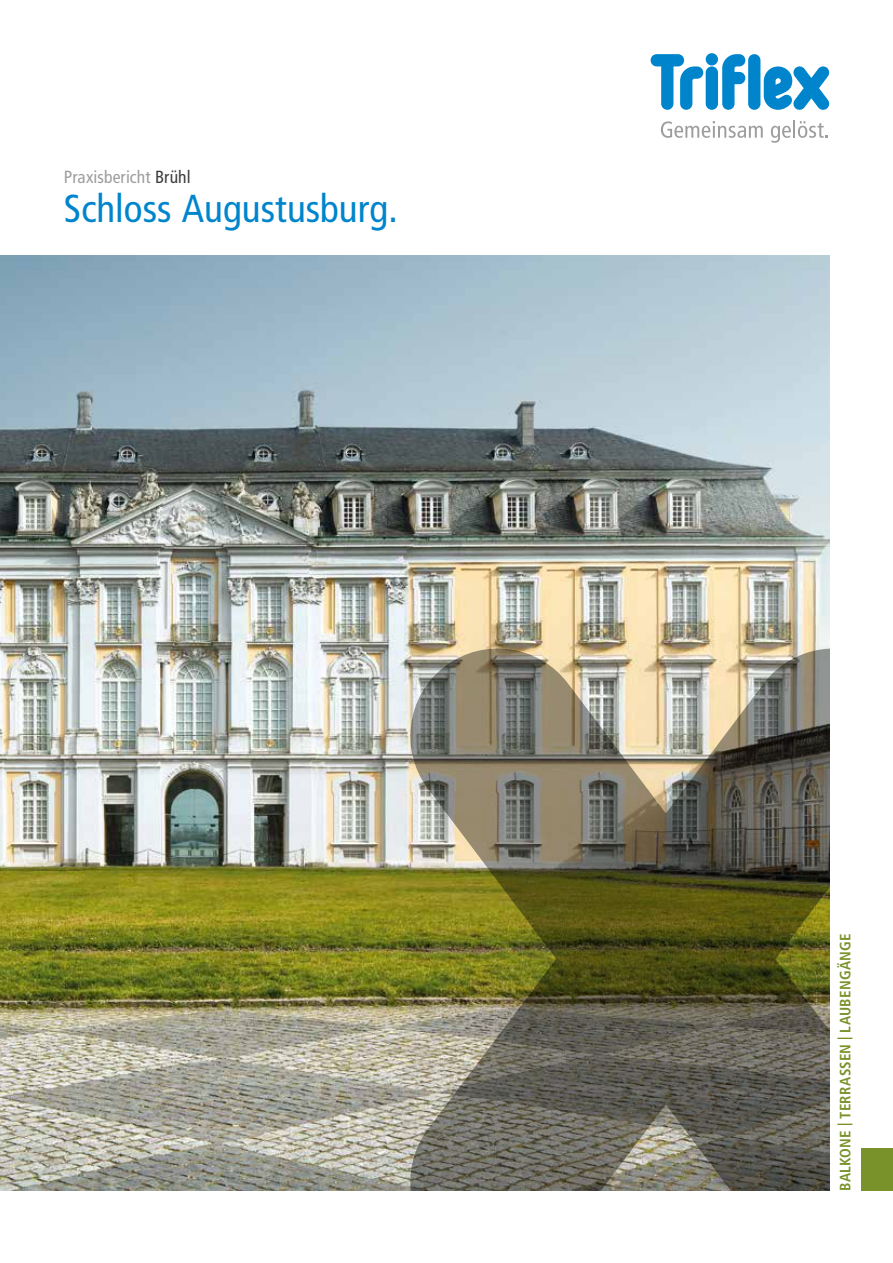
<style>
.page{position:relative;width:893px;height:1263px;background:#fff}
.page>*{position:absolute;margin:0;border:0;box-sizing:border-box;transform-origin:0 0}
.t1{font:condensed 39px "Frutiger LT Pro";color:#0085cd}
.t2{font:condensed 17.55px "Frutiger LT Pro";letter-spacing:.005em;color:#9c9d9d}
.t3{font:700 condensed 15px "Frutiger LT Pro";letter-spacing:.015em;color:#799229}
.s1{color:#3b3b3a}
</style>
<div class="page">
<svg style="left:661px;top:121px;width:102px;height:17px"></svg>
<svg style="left:771px;top:120px;width:57px;height:23px"></svg>
<svg style="left:651px;top:54px;width:52px;height:56px"></svg>
<div style="left:706px;top:66px;width:12px;height:44px;background:#0085cd;border-radius:6px"></div>
<div style="left:706px;top:53px;width:12px;height:12px;background:#0085cd;border-radius:50%"></div>
<svg style="left:722px;top:54px;width:23px;height:56px"></svg>
<svg style="left:764px;top:66px;width:65px;height:44px"></svg>
<div style="left:748px;top:54px;width:12px;height:56px;background:#0085cd;border-radius:6px"></div>
<div style="left:861px;top:1148px;width:32px;height:43px;background:#799229"></div>
<img style="left:0;top:255px;width:829px;height:936px">
<img style="left:410px;top:648px;width:419px;height:543px">
<p class="t2" style="left:64px;top:167px;width:128px">Praxisbericht <span class="s1">Brühl</span></p>
<h1 class="t1" style="left:64px;top:186px;width:335px">Schloss Augustusburg.</h1>
<p class="t3" style="left:836px;top:1191px;width:259px;rotate:-90deg">BALKONE | TERRASSEN | LAUBENGÄNGE</p>
</div>
